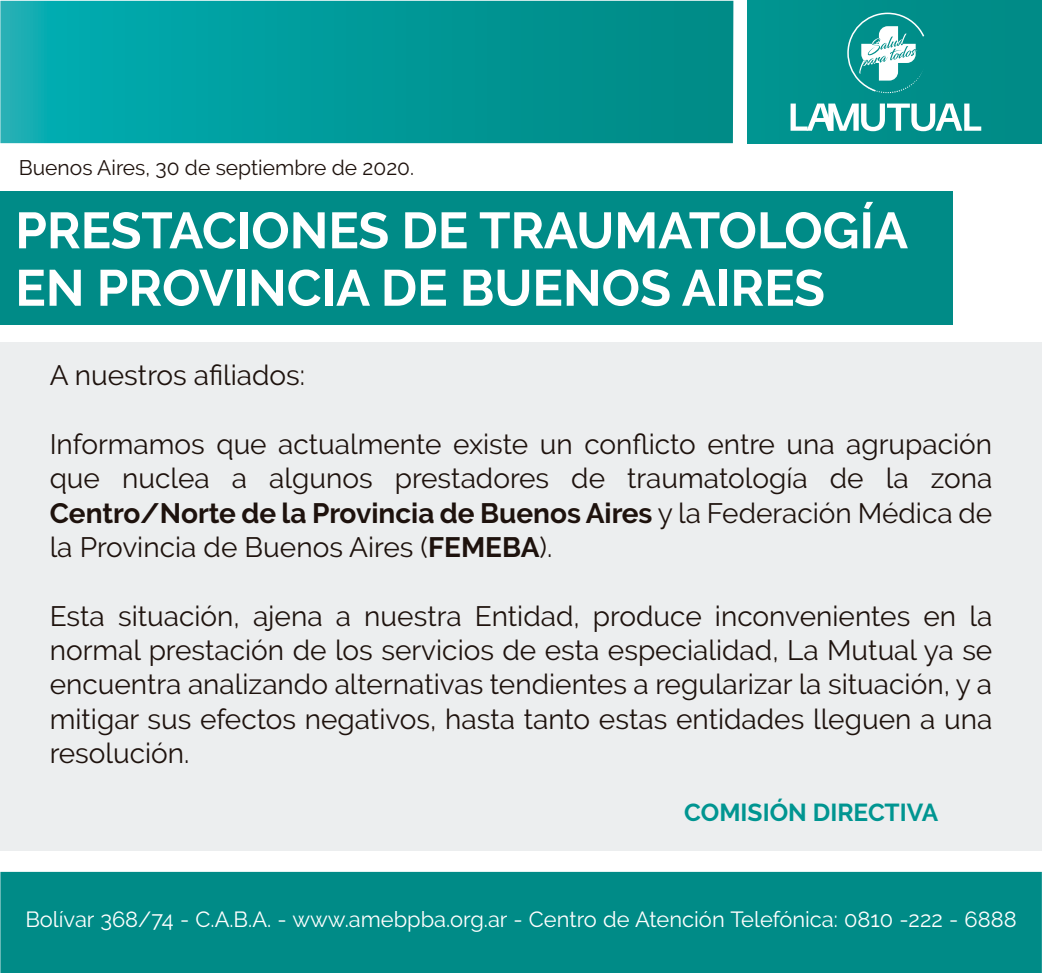
<style>
.page{position:relative;width:1042px;height:973px;background:#fff}
.page>*{position:absolute;margin:0;border:0;box-sizing:border-box;transform-origin:0 0}
.t1{font:700 50.75px/57.4px "Raleway";color:#fff}
.t2{font:28px/34.3px "Raleway";color:#1e120d;text-align:justify}
.t3{font:700 24.5px "Raleway";color:#009591}
.t4{font:21.88px "Raleway";color:#fff}
.t5{font:21px "Raleway";color:#1e120d}
.s1{font-weight:700}
</style>
<div class="page">
<div style="left:0;top:342px;width:1042px;height:508px;background:#eceeef"></div>
<div style="left:0;top:871px;width:1042px;height:102px;background:#008b87"></div>
<div style="left:747px;top:1px;width:295px;height:142px;background:#008d89"></div>
<svg style="left:0;top:1px;width:733px;height:142px;background:#019a9a"></svg>
<svg style="left:847px;top:12px;width:78px;height:81px"></svg>
<svg style="left:790px;top:104px;width:191px;height:27px"></svg>
<div style="left:0;top:191px;width:952px;height:133px;background:#008b87"></div>
<p class="t5" style="left:19px;top:155px;width:397px">Buenos Aires, 30 de septiembre de 2020.</p>
<h1 class="t1" style="left:15px;top:202px;width:894px">PRESTACIONES DE TRAUMATOLOGÍA<br>EN PROVINCIA DE BUENOS AIRES</h1>
<p class="t2" style="left:50px;top:358px;width:257px">A nuestros afiliados:</p>
<p class="t2" style="left:50px;top:427px;width:944px">Informamos que actualmente existe un conflicto entre una agrupación que nuclea a algunos prestadores de traumatología de la zona <span class="s1">Centro/Norte de la Provincia de Buenos Aires</span> y la Federación Médica de la Provincia de Buenos Aires (<span class="s1">FEMEBA</span>).</p>
<p class="t2" style="left:50px;top:598px;width:944px">Esta situación, ajena a nuestra Entidad, produce inconvenientes en la normal prestación de los servicios de esta especialidad, La Mutual ya se encuentra analizando alternativas tendientes a regularizar la situación, y a mitigar sus efectos negativos, hasta tanto estas entidades lleguen a una resolución.</p>
<p class="t3" style="left:684px;top:798px;width:256px">COMISIÓN DIRECTIVA</p>
<p class="t4" style="left:25px;top:906px;width:993px">Bolívar 368/74 - C.A.B.A. - www.amebpba.org.ar - Centro de Atención Telefónica: 0810 -222 - 6888</p>
</div>
